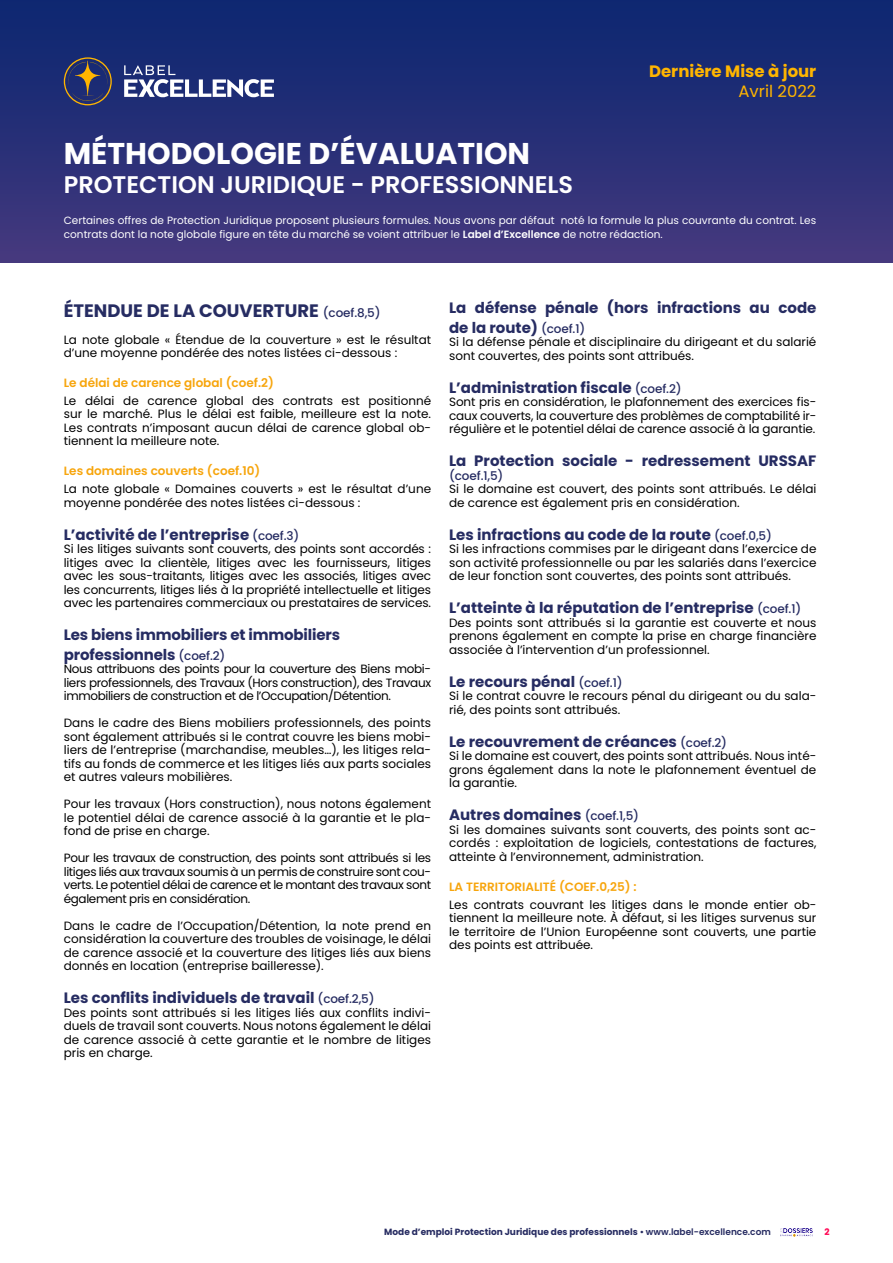
<style>
.page{position:relative;width:893px;height:1263px;background:#fff}
.page>*{position:absolute;margin:0;border:0;box-sizing:border-box;transform-origin:0 0}
.t1{font:700 30px "Poppins";color:#fff}
.t2{font:600 24px "Poppins";color:#fff}
.t3{font:700 18px "Poppins";color:#262c62}
.t4{font:700 16.5px "Poppins";color:#ffb500}
.t5{font:16.5px "Poppins";color:#ffb500}
.t6{font:700 15px/19.5px "Poppins";color:#262c62}
.t7{font:12px/13.5px "Poppins";color:#000;text-align:justify}
.t8{font:600 12px "Poppins";color:#f7a50c}
.t9{font:500 12px "Poppins";color:#262c62}
.t10{font:10.5px/13.5px "Poppins";color:#fff}
.t11{font:700 9px "Poppins";color:#262b61}
.t12{font:700 9px "Poppins";color:#ff0050}
.s1{font-weight:600}
.s2{font-weight:500;font-size:12px}
</style>
<div class="page">
<img style="left:780px;top:1228px;width:33px;height:9px">
<div style="left:0;top:0;width:893px;height:263px;background:linear-gradient(to bottom,#0a2670,#44387e)"></div>
<svg style="left:64px;top:57px;width:48px;height:48px;background:#404260"></svg>
<svg style="left:124px;top:65px;width:150px;height:32px"></svg>
<h3 class="t4" style="left:649px;top:62px;width:169px">Dernière Mise à jour</h3>
<h3 class="t5" style="left:738px;top:81px;width:79px">Avril 2022</h3>
<h1 class="t1" style="left:64px;top:136px;width:468px">MÉTHODOLOGIE D’ÉVALUATION</h1>
<h2 class="t2" style="left:64px;top:171px;width:511px">PROTECTION JURIDIQUE - PROFESSIONNELS</h2>
<p class="t10" style="left:64px;top:214px;width:754px">Certaines offres de Protection Juridique proposent plusieurs formules. Nous avons par défaut noté la formule la plus couvrante du contrat. Les contrats dont la note globale figure en tête du marché se voient attribuer le <span class="s1">Label d’Excellence</span> de notre rédaction.</p>
<h3 class="t3" style="left:64px;top:300px;width:318px">ÉTENDUE DE LA COUVERTURE <span class="s2">(coef.8,5)</span></h3>
<p class="t7" style="left:64px;top:333px;width:369px">La note globale « Étendue de la couverture » est le résultat d’une moyenne pondérée des notes listées ci-dessous :</p>
<p class="t8" style="left:64px;top:376px;width:212px">Le délai de carence global (coef.2)</p>
<p class="t7" style="left:64px;top:394px;width:369px">Le délai de carence global des contrats est positionné sur le marché. Plus le délai est faible, meilleure est la note.<br>Les contrats n’imposant aucun délai de carence global ob&shy;tiennent la meilleure note.</p>
<p class="t8" style="left:64px;top:464px;width:198px">Les domaines couverts (coef.10)</p>
<p class="t7" style="left:64px;top:482px;width:369px">La note globale « Domaines couverts » est le résultat d’une moyenne pondérée des notes listées ci-dessous :</p>
<p class="t6" style="left:64px;top:525px;width:237px">L’activité de l’entreprise <span class="s2">(coef.3)</span></p>
<p class="t7" style="left:64px;top:542px;width:369px">Si les litiges suivants sont couverts, des points sont accordés : litiges avec la clientèle, litiges avec les fournisseurs, litiges avec les sous-traitants, litiges avec les associés, litiges avec les concurrents, litiges liés à la propriété intellectuelle et litiges avec les partenaires commerciaux ou prestataires de services.</p>
<p class="t6" style="left:64px;top:625px;width:278px">Les biens immobiliers et immobiliers professionnels <span class="s2">(coef.2)</span></p>
<p class="t7" style="left:64px;top:662px;width:369px">Nous attribuons des points pour la couverture des Biens mobi&shy;liers professionnels, des Travaux (Hors construction), des Travaux immobiliers de construction et de l’Occupation/Détention.</p>
<p class="t7" style="left:64px;top:716px;width:369px">Dans le cadre des Biens mobiliers professionnels, des points sont également attribués si le contrat couvre les biens mobi&shy;liers de l’entreprise (marchandise, meubles…), les litiges rela&shy;tifs au fonds de commerce et les litiges liés aux parts sociales et autres valeurs mobilières.</p>
<p class="t7" style="left:64px;top:797px;width:369px">Pour les travaux (Hors construction), nous notons également le potentiel délai de carence associé à la garantie et le pla&shy;fond de prise en charge.</p>
<p class="t7" style="left:64px;top:851px;width:369px">Pour les travaux de construction, des points sont attribués si les litiges liés aux travaux soumis à un permis de construire sont cou&shy;verts. Le potentiel délai de carence et le montant des travaux sont également pris en considération.</p>
<p class="t7" style="left:64px;top:919px;width:369px">Dans le cadre de l’Occupation/Détention, la note prend en considération la couverture des troubles de voisinage, le délai de carence associé et la couverture des litiges liés aux biens donnés en location (entreprise bailleresse).</p>
<p class="t6" style="left:64px;top:988px;width:312px">Les conflits individuels de travail <span class="s2">(coef.2,5)</span></p>
<p class="t7" style="left:64px;top:1006px;width:369px">Des points sont attribués si les litiges liés aux conflits indivi&shy;duels de travail sont couverts. Nous notons également le délai de carence associé à cette garantie et le nombre de litiges pris en charge.</p>
<p class="t6" style="left:449px;top:298px;width:369px">La défense pénale (hors infractions au code de la route) <span class="s2">(coef.1)</span></p>
<p class="t7" style="left:449px;top:335px;width:369px">Si la défense pénale et disciplinaire du dirigeant et du salarié sont couvertes, des points sont attribués.</p>
<p class="t6" style="left:449px;top:378px;width:234px">L’administration fiscale <span class="s2">(coef.2)</span></p>
<p class="t7" style="left:449px;top:395px;width:369px">Sont pris en considération, le plafonnement des exercices fis&shy;caux couverts, la couverture des problèmes de comptabilité ir&shy;régulière et le potentiel délai de carence associé à la garantie.</p>
<p class="t6" style="left:449px;top:451px;width:369px">La Protection sociale - redressement URSSAF</p>
<p class="t9" style="left:449px;top:469px;width:56px">(coef.1,5)</p>
<p class="t7" style="left:449px;top:482px;width:369px">Si le domaine est couvert, des points sont attribués. Le délai de carence est également pris en considération.</p>
<p class="t6" style="left:449px;top:525px;width:324px">Les infractions au code de la route <span class="s2">(coef.0,5)</span></p>
<p class="t7" style="left:449px;top:542px;width:369px">Si les infractions commises par le dirigeant dans l’exercice de son activité professionnelle ou par les salariés dans l’exercice de leur fonction sont couvertes, des points sont attribués.</p>
<p class="t6" style="left:449px;top:598px;width:354px">L’atteinte à la réputation de l’entreprise <span class="s2">(coef.1)</span></p>
<p class="t7" style="left:449px;top:616px;width:369px">Des points sont attribués si la garantie est couverte et nous prenons également en compte la prise en charge financière associée à l’intervention d’un professionnel.</p>
<p class="t6" style="left:449px;top:672px;width:175px">Le recours pénal <span class="s2">(coef.1)</span></p>
<p class="t7" style="left:449px;top:689px;width:369px">Si le contrat couvre le recours pénal du dirigeant ou du sala&shy;rié, des points sont attribués.</p>
<p class="t6" style="left:449px;top:732px;width:280px">Le recouvrement de créances <span class="s2">(coef.2)</span></p>
<p class="t7" style="left:449px;top:749px;width:369px">Si le domaine est couvert, des points sont attribués. Nous inté&shy;grons également dans la note le plafonnement éventuel de la garantie.</p>
<p class="t6" style="left:449px;top:805px;width:192px">Autres domaines <span class="s2">(coef.1,5)</span></p>
<p class="t7" style="left:449px;top:823px;width:369px">Si les domaines suivants sont couverts, des points sont ac&shy;cordés : exploitation de logiciels, contestations de factures, atteinte à l’environnement, administration.</p>
<p class="t8" style="left:449px;top:880px;width:189px">LA TERRITORIALITÉ (COEF.0,25) :</p>
<p class="t7" style="left:449px;top:898px;width:369px">Les contrats couvrant les litiges dans le monde entier ob&shy;tiennent la meilleure note. À défaut, si les litiges survenus sur le territoire de l’Union Européenne sont couverts, une partie des points est attribuée.</p>
<p class="t11" style="left:384px;top:1226px;width:388px">Mode d’emploi Protection Juridique des professionnels <span class="s1">• www.label-excellence.com</span></p>
<p class="t12" style="left:824px;top:1226px;width:7px">2</p>
</div>
